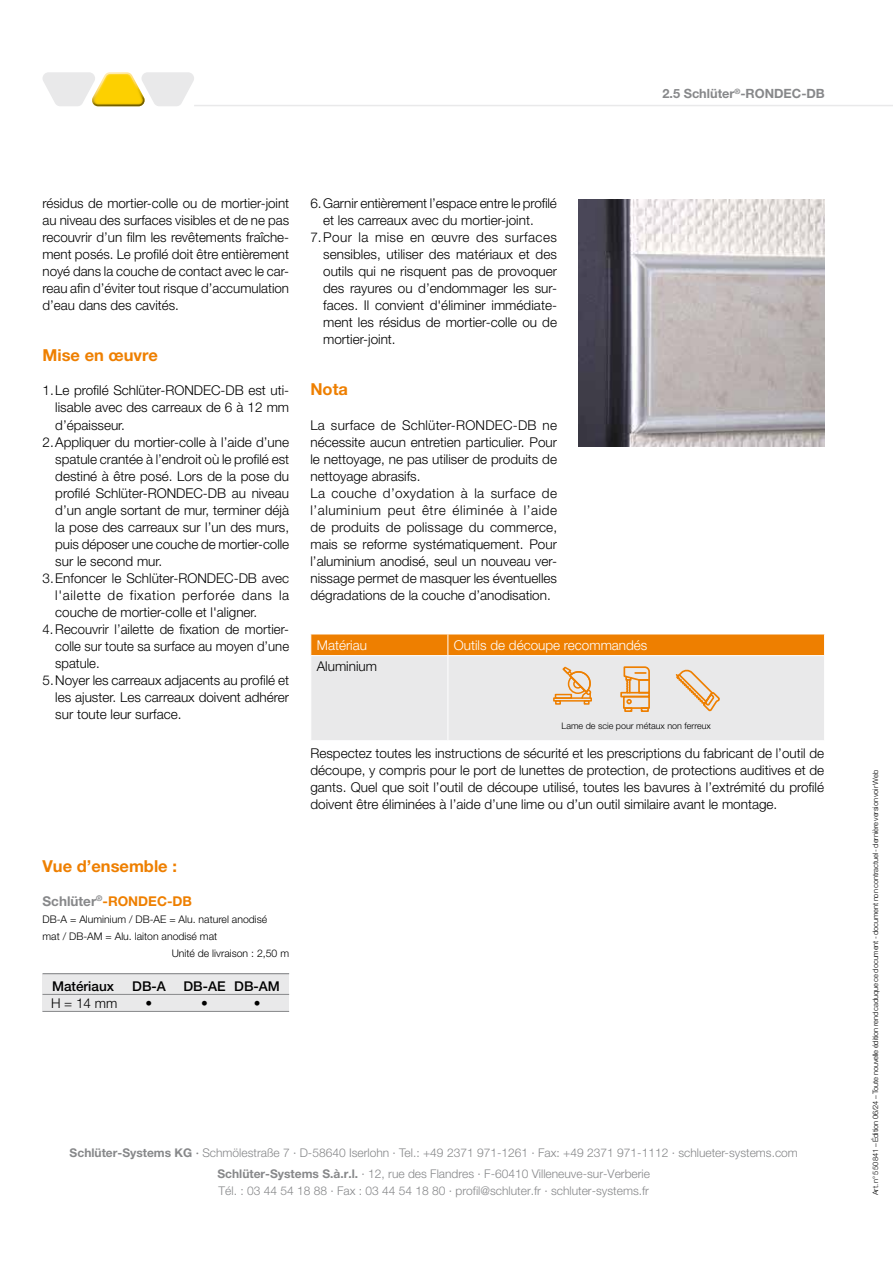
<style>
.page{position:relative;width:893px;height:1263px;background:#fff}
.page>*{position:absolute;margin:0;border:0;box-sizing:border-box;transform-origin:0 0}
.Überschrift{font:700 16.5px "Helvetica Neue LT Pro";color:#ee7f00}
.Hinweistext{font:300 13.5px/17px "Helvetica Neue LT Pro";color:#000;text-align:justify}
.Fließtext{font:300 13.5px/17px "Helvetica Neue LT Pro";color:#000;text-align:justify}
.t1{font:300 13.5px "Helvetica Neue LT Pro";color:#fff}
.Tabelle_Kopf{font:500 13.5px "Helvetica Neue LT Pro";color:#000}
.Überschrift_Produkte{font:700 13.5px "Helvetica Neue LT Pro";color:#ee7f00}
.Tabelle_Fuß{font:300 13.5px "Helvetica Neue LT Pro";color:#000}
.t2{font:700 12.75px "Helvetica Neue LT Pro";color:#87888a}
.t3{font:300 12px/21.3px "Helvetica Neue LT Pro";color:#87888a;text-align:center}
.Material_und_Länge_7pt{font:300 10.5px/17px "Helvetica Neue LT Pro";color:#000}
.Material_und_Länge_7pt-2{font:300 9px "Helvetica Neue LT Pro";color:#000}
.Fließtext-2{font:300 7.5px "Helvetica Neue LT Pro";letter-spacing:-.015em;color:#000}
.s1{color:#87888a}
.s2{font-weight:700}
.s3{font-weight:500}
</style>
<div class="page">
<hr style="left:194px;top:105px;width:699px;height:1px;background:#e9e9ea">
<svg style="left:43px;top:72px;width:151px;height:34px"></svg>
<div style="left:43px;top:974px;width:246px;height:37px;background:#e9e9ea"></div>
<hr style="left:43px;top:973px;width:246px;height:1px;background:#87888a">
<hr style="left:43px;top:994px;width:246px;height:1px;background:#87888a">
<hr style="left:43px;top:1011px;width:246px;height:1px;background:#87888a">
<svg style="left:310px;top:634px;width:515px;height:106px;background:#ead2b7"></svg>
<img style="left:578px;top:200px;width:247px;height:246px">
<p class="t2" style="left:662px;top:86px;width:164px">2.5 Schlüter<sup>®</sup>-RONDEC-DB</p>
<p class="Fließtext" style="left:43px;top:195px;width:248px">résidus de mortier-colle ou de mortier-joint au niveau des surfaces visibles et de ne pas recouvrir d’un film les revêtements fraîche&shy;ment posés. Le profilé doit être entièrement noyé dans la couche de contact avec le car&shy;reau afin d’éviter tout risque d’accumulation d’eau dans des cavités.</p>
<p class="Überschrift" style="left:43px;top:345px;width:117px">Mise en œuvre</p>
<p class="Hinweistext" style="left:55px;top:382px;width:235px;text-indent:-13px">1.Le profilé Schlüter-RONDEC-DB est uti&shy;lisable avec des carreaux de 6 à 12 mm d’épaisseur.</p>
<p class="Hinweistext" style="left:55px;top:433px;width:235px;text-indent:-13px">2.Appliquer du mortier-colle à l’aide d’une spatule crantée à l’endroit où le profilé est destiné à être posé. Lors de la pose du profilé Schlüter-RONDEC-DB au niveau d’un angle sortant de mur, terminer déjà la pose des carreaux sur l’un des murs, puis déposer une couche de mortier-colle sur le second mur.</p>
<p class="Hinweistext" style="left:55px;top:569px;width:235px;text-indent:-13px">3.Enfoncer le Schlüter-RONDEC-DB avec l'ailette de fixation perforée dans la couche de mortier-colle et l'aligner.</p>
<p class="Hinweistext" style="left:55px;top:620px;width:235px;text-indent:-13px">4.Recouvrir l’ailette de fixation de mortier&shy;colle sur toute sa surface au moyen d’une spatule.</p>
<p class="Hinweistext" style="left:55px;top:671px;width:235px;text-indent:-13px">5.Noyer les carreaux adjacents au profilé et les ajuster. Les carreaux doivent adhérer sur toute leur surface.</p>
<p class="Überschrift" style="left:43px;top:856px;width:136px">Vue d’ensemble :</p>
<p class="Überschrift_Produkte" style="left:43px;top:893px;width:151px"><span class="s1">Schlüter</span><sup>®</sup>-RONDEC-DB</p>
<p class="Material_und_Länge_7pt" style="left:43px;top:910px;width:226px">DB-A = Aluminium / DB-AE = Alu. naturel anodisé mat / DB-AM = Alu. laiton anodisé mat</p>
<p class="Material_und_Länge_7pt" style="left:172px;top:944px;width:119px">Unité de livraison : 2,50 m</p>
<p class="Tabelle_Kopf" style="left:52px;top:978px;width:64px">Matériaux</p>
<p class="Tabelle_Kopf" style="left:132px;top:978px;width:35px">DB-A</p>
<p class="Tabelle_Kopf" style="left:184px;top:978px;width:98px">DB-AE DB-AM</p>
<p class="Tabelle_Fuß" style="left:51px;top:995px;width:68px">H = 14 mm</p>
<p class="Tabelle_Fuß" style="left:146px;top:995px;width:8px">•</p>
<p class="Tabelle_Fuß" style="left:201px;top:995px;width:8px">•</p>
<p class="Tabelle_Fuß" style="left:254px;top:995px;width:8px">•</p>
<p class="Hinweistext" style="left:323px;top:195px;width:235px;text-indent:-13px">6.Garnir entièrement l’espace entre le profilé et les carreaux avec du mortier-joint.</p>
<p class="Hinweistext" style="left:323px;top:229px;width:235px;text-indent:-13px">7.Pour la mise en œuvre des surfaces sensibles, utiliser des matériaux et des outils qui ne risquent pas de provoquer des rayures ou d’endommager les sur&shy;faces. Il convient d'éliminer immédiate&shy;ment les résidus de mortier-colle ou de mortier-joint.</p>
<p class="Überschrift" style="left:310px;top:379px;width:39px">Nota</p>
<p class="Fließtext" style="left:310px;top:416px;width:248px">La surface de Schlüter-RONDEC-DB ne nécessite aucun entretien particulier. Pour le nettoyage, ne pas utiliser de produits de nettoyage abrasifs.</p>
<p class="Fließtext" style="left:310px;top:484px;width:248px;text-align:left">La couche d’oxydation à la surface de l’aluminium peut être éliminée à l’aide de produits de polissage du commerce, mais se reforme systématiquement. Pour l’aluminium anodisé, seul un nouveau ver&shy;nissage permet de masquer les éventuelles dégradations de la couche d’anodisation.</p>
<p class="t1" style="left:317px;top:637px;width:52px">Matériau</p>
<p class="t1" style="left:454px;top:637px;width:195px">Outils de découpe recommandés</p>
<p class="Hinweistext" style="left:317px;top:658px;width:62px">Aluminium</p>
<p class="Material_und_Länge_7pt-2" style="left:562px;top:720px;width:151px">Lame de scie pour métaux non ferreux</p>
<p class="Hinweistext" style="left:310px;top:744px;width:515px">Respectez toutes les instructions de sécurité et les prescriptions du fabricant de l’outil de découpe, y compris pour le port de lunettes de protection, de protections auditives et de gants. Quel que soit l’outil de découpe utilisé, toutes les bavures à l’extrémité du profilé doivent être éliminées à l’aide d’une lime ou d’un outil similaire avant le montage.</p>
<p class="t3" style="left:70px;top:1141px;width:730px"><span class="s2">Schlüter-Systems KG</span> <span class="s3">·</span> Schmölestraße 7 · D-58640 Iserlohn · Tel.: +49 2371 971-1261 · Fax: +49 2371 971-1112 · schlueter-systems.com<br><span class="s2">Schlüter-Systems S.à.r.l.</span> · 12, rue des Flandres · F-60410 Villeneuve-sur-Verberie</p>
<p class="t3" style="left:219px;top:1180px;width:432px">Tél. : 03 44 54 18 88 · Fax : 03 44 54 18 80 · profil@schluter.fr · schluter-systems.fr</p>
<p class="Fließtext-2" style="left:871px;top:1195px;width:427px;rotate:-90deg">Art. n° 550 841 – Édition 06/24 – Toute nouvelle édition rend caduque ce document - document non contractuel - dernière version voir Web</p>
</div>
